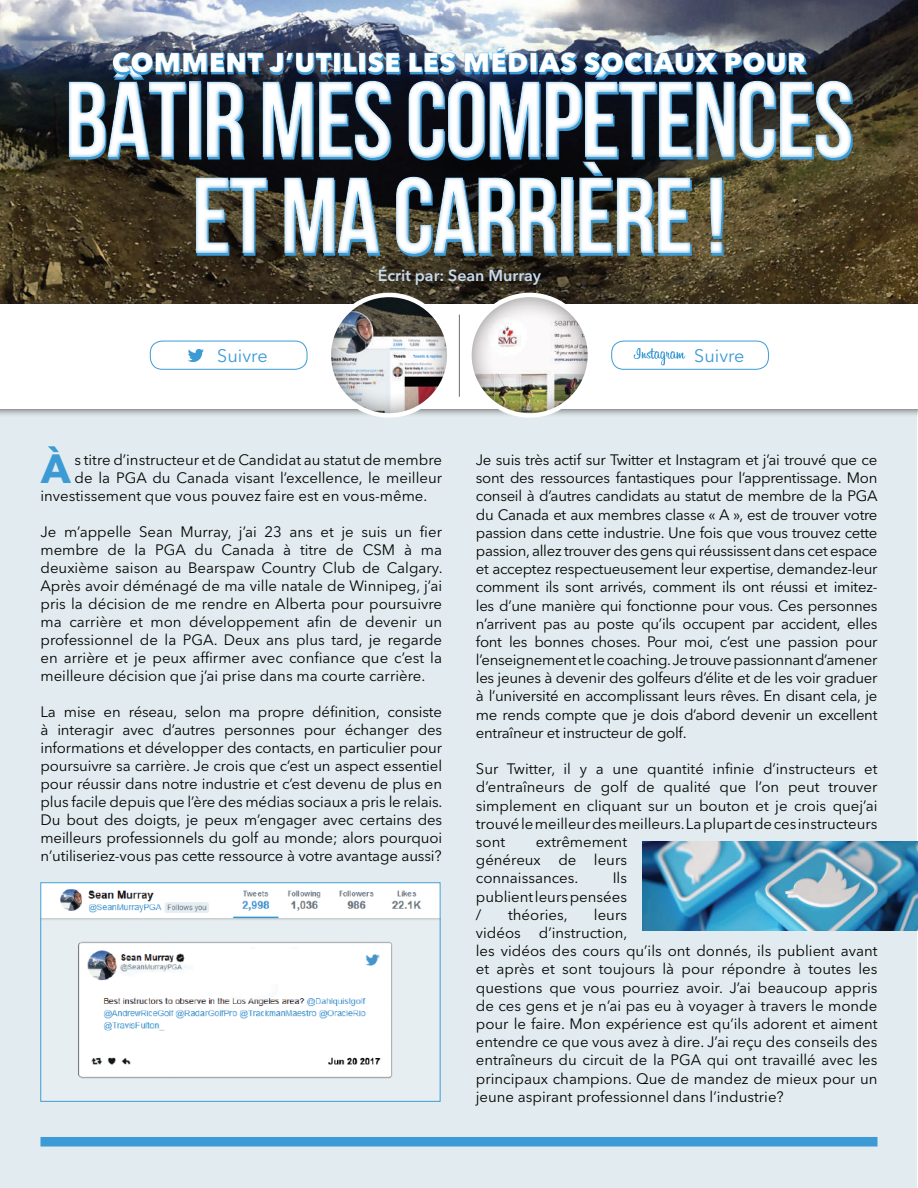
<style>
.page{position:relative;width:918px;height:1188px;background:#fff}
.page>*{position:absolute;margin:0;border:0;box-sizing:border-box;transform-origin:0 0}
.t1{font:700 108px/95.8px "Bebas Neue";letter-spacing:-.02em;color:#fff;text-align:center}
.t2{font:700 40.35px "Avenir Next LT Pro";color:#3c9bd5}
.t3{font:800 27.3px "Avenir Next LT Pro";color:#fff}
.t4{font:18px "Avenir Next LT Pro";color:#3c9bd5}
.t5{font:600 15.9px "Avenir Next LT Pro";color:#c8dbf1}
.t6{font:15px/18.1px "Avenir Next LT Pro";color:#040503;text-align:justify}
</style>
<div class="page">
<img style="left:0;top:0;width:918px;height:296px">
<div style="left:1px;top:407px;width:916px;height:780px;background:#e2ebef"></div>
<svg style="left:50px;top:60px;width:868px;height:214px;background:#34505b"></svg>
<svg style="left:64px;top:45px;width:790px;height:36px;background:#3a5e7d"></svg>
<img style="left:42px;top:884px;width:396px;height:195px">
<div style="left:40px;top:882px;width:400px;height:220px;border:1px solid #3c9bd5"></div>
<div style="left:0;top:296px;width:918px;height:121px;background:#231f20;opacity:.75"></div>
<div style="left:0;top:305px;width:918px;height:104px;background:#fff"></div>
<svg style="left:188px;top:349px;width:16px;height:13px"></svg>
<div style="left:150px;top:341px;width:157px;height:28px;border:1px solid #3c9bd5;border-radius:12px"></div>
<svg style="left:634px;top:348px;width:51px;height:17px"></svg>
<div style="left:612px;top:341px;width:157px;height:28px;border:1px solid #3c9bd5;border-radius:12px"></div>
<div style="left:327px;top:293px;width:126px;height:126px;background:#231f20;opacity:.75"></div>
<div style="left:467px;top:293px;width:126px;height:126px;background:#231f20;opacity:.75"></div>
<div style="left:327px;top:293px;width:125px;height:125px;border:4px solid #fff;border-radius:50%"></div>
<div style="left:467px;top:293px;width:125px;height:125px;border:4px solid #fff;border-radius:50%"></div>
<hr style="left:459px;top:315px;width:1px;height:82px;background:#6c6d70">
<div style="left:40px;top:1137px;width:838px;height:10px;background:#3c9bd5"></div>
<img style="left:642px;top:842px;width:276px;height:89px">
<h3 class="t3" style="left:112px;top:45px;width:696px">COMMENT J’UTILISE LES MÉDIAS SOCIAUX POUR</h3>
<h1 class="t1" style="left:64px;top:71px;width:791px">BÂTIR MES COMPÉTENCES<br>ET MA CARRIÈRE !</h1>
<p class="t5" style="left:378px;top:266px;width:165px">Écrit par: Sean Murray</p>
<p class="t4" style="left:217px;top:345px;width:52px">Suivre</p>
<p class="t4" style="left:694px;top:345px;width:52px">Suivre</p>
<h2 class="t2" style="left:41px;top:444px;width:31px">À</h2>
<p class="t6" style="left:75px;top:451px;width:369px">s titre d’instructeur et de Candidat au statut de membre</p>
<p class="t6" style="left:75px;top:469px;width:369px">de la PGA du Canada visant l’excellence, le meilleur</p>
<p class="t6" style="left:40px;top:487px;width:388px">investissement que vous pouvez faire est en vous-même.</p>
<p class="t6" style="left:40px;top:523px;width:404px">Je m’appelle Sean Murray, j’ai 23 ans et je suis un fier membre de la PGA du Canada à titre de CSM à ma deuxième saison au Bearspaw Country Club de Calgary.<br>Après avoir déménagé de ma ville natale de Winnipeg, j’ai pris la décision de me rendre en Alberta pour poursuivre ma carrière et mon développement afin de devenir un professionnel de la PGA. Deux ans plus tard, je regarde en arrière et je peux affirmer avec confiance que c’est la meilleure décision que j’ai prise dans ma courte carrière.</p>
<p class="t6" style="left:40px;top:703px;width:404px">La mise en réseau, selon ma propre définition, consiste à interagir avec d’autres personnes pour échanger des informations et développer des contacts, en particulier pour poursuivre sa carrière. Je crois que c’est un aspect essentiel pour réussir dans notre industrie et c’est devenu de plus en plus facile depuis que l’ère des médias sociaux a pris le relais.<br>Du bout des doigts, je peux m’engager avec certains des meilleurs professionnels du golf au monde; alors pourquoi n’utiliseriez-vous pas cette ressource à votre avantage aussi?</p>
<p class="t6" style="left:476px;top:451px;width:403px">Je suis très actif sur Twitter et Instagram et j’ai trouvé que ce sont des ressources fantastiques pour l’apprentissage. Mon conseil à d’autres candidats au statut de membre de la PGA du Canada et aux membres classe « A », est de trouver votre passion dans cette industrie. Une fois que vous trouvez cette passion, allez trouver des gens qui réussissent dans cet espace et acceptez respectueusement leur expertise, demandez-leur comment ils sont arrivés, comment ils ont réussi et imitez&shy;les d’une manière qui fonctionne pour vous. Ces personnes n’arrivent pas au poste qu’ils occupent par accident, elles font les bonnes choses. Pour moi, c’est une passion pour l’enseignement et le coaching. Je trouve passionnant d’amener les jeunes à devenir des golfeurs d’élite et de les voir graduer à l’université en accomplissant leurs rêves. En disant cela, je me rends compte que je dois d’abord devenir un excellent entraîneur et instructeur de golf.</p>
<p class="t6" style="left:476px;top:760px;width:403px">Sur Twitter, il y a une quantité infinie d’instructeurs et d’entraîneurs de golf de qualité que l’on peut trouver simplement en cliquant sur un bouton et je crois quej’ai trouvé le meilleur des meilleurs. La plupart de ces instructeurs sont</p>
<p class="t6" style="left:476px;top:833px;width:153px;text-indent:60px">extrêmement généreux de leurs connaissances.</p>
<p class="t6" style="left:476px;top:869px;width:153px;text-indent:137px">Ils publient leurs pensées /</p>
<p class="t6" style="left:476px;top:905px;width:403px;text-align:left;text-indent:118px">leurs<br>vidéos d’instruction,<br>les vidéos des cours qu’ils ont donnés, ils publient avant et après et sont toujours là pour répondre à toutes les questions que vous pourriez avoir. J’ai beaucoup appris de ces gens et je n’ai pas eu à voyager à travers le monde pour le faire. Mon expérience est qu’ils adorent et aiment entendre ce que vous avez à dire. J’ai reçu des conseils des entraîneurs du circuit de la PGA qui ont travaillé avec les principaux champions. Que de mandez de mieux pour un jeune aspirant professionnel dans l’industrie?</p>
<p class="t6" style="left:508px;top:905px;width:61px">théories,</p>
</div>
